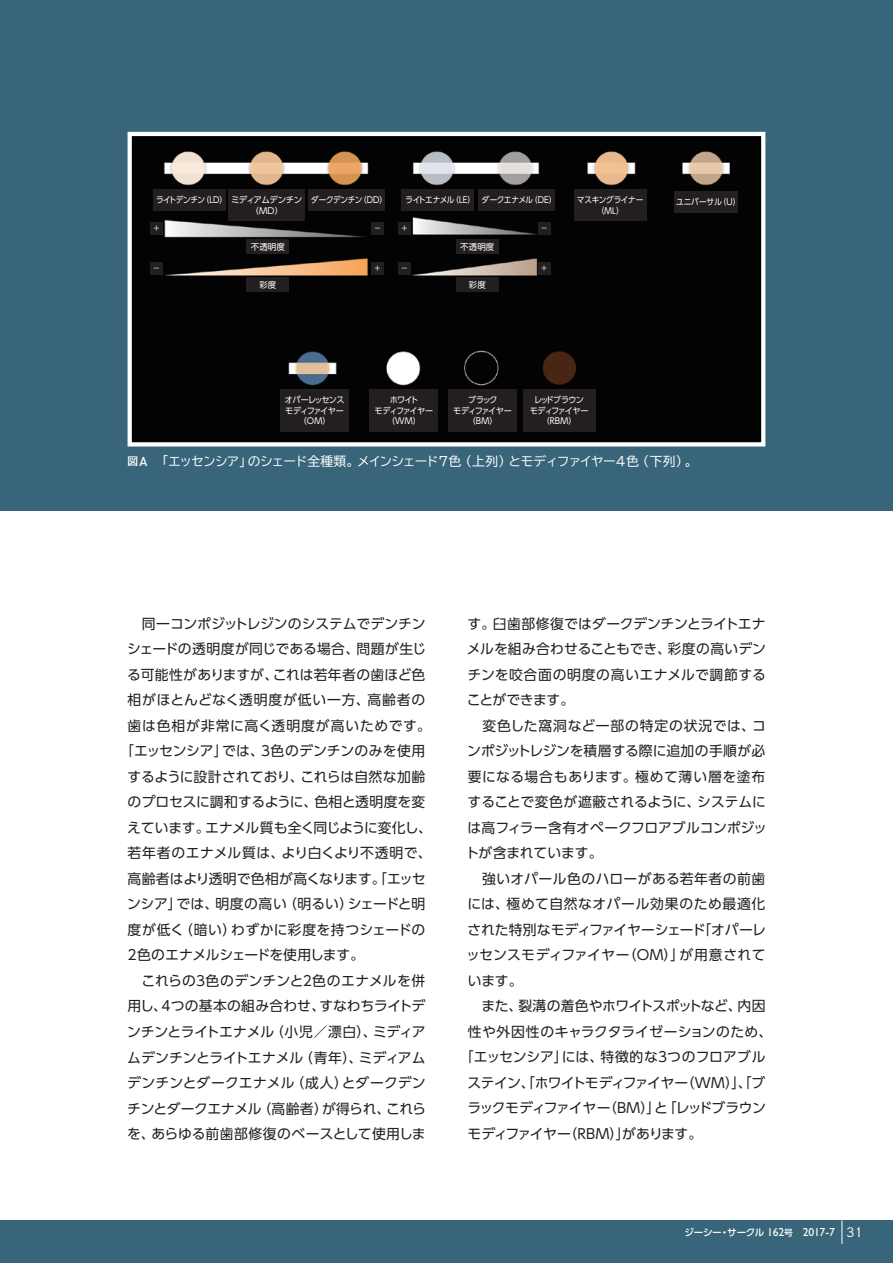
<style>
.page{position:relative;width:893px;height:1263px;background:#fff}
.page>*{position:absolute;margin:0;border:0;box-sizing:border-box;transform-origin:0 0}
.t1{font:13.8px "UD Shin Go Pr 6 N";letter-spacing:.005em;color:#231f20}
.t2{font:13.8px "UD Shin Go Pr 6 N";letter-spacing:.04em;color:#231f20}
.t3{font:13.8px "UD Shin Go Pr 6 N";letter-spacing:-.035em;color:#231f20}
.t4{font:13.8px "UD Shin Go Pr 6 N";letter-spacing:-.02em;color:#231f20}
.t5{font:13.8px "UD Shin Go Pr 6 N";letter-spacing:.025em;color:#231f20}
.t6{font:13.8px "UD Shin Go Pr 6 N";letter-spacing:.06em;color:#231f20}
.t7{font:13.8px "UD Shin Go Pr 6 N";letter-spacing:.035em;color:#231f20}
.t8{font:13.8px "UD Shin Go Pr 6 N";letter-spacing:-.025em;color:#231f20}
.t9{font:13.8px "UD Shin Go Pr 6 N";letter-spacing:-.05em;color:#231f20}
.t10{font:13.8px "UD Shin Go Pr 6 N";letter-spacing:-.055em;color:#231f20}
.t11{font:13.8px "UD Shin Go Pr 6 N";letter-spacing:-.015em;color:#231f20}
.t12{font:13.8px "UD Shin Go Pr 6 N";letter-spacing:.055em;color:#231f20}
.t13{font:13.8px "UD Shin Go Pr 6 N";letter-spacing:-.03em;color:#231f20}
.t14{font:12.75px "TBUD Go Std";letter-spacing:-.065em;color:#fff}
.t15{font:500 9.6px "UD Shin Go Pro";letter-spacing:-.045em;color:#fff}
.t16{font:8.55px/10.6px "UD Shin Go Pr 6 N";letter-spacing:-.055em;color:#fff;text-align:center;scale:.9 1}
.t17{font:8.55px/10.6px "UD Shin Go Pr 6 N";letter-spacing:-.055em;color:#fff}
.t18{font:8.55px/10.6px "UD Shin Go Pr 6 N";letter-spacing:-.055em;color:#fff;text-align:center;scale:.95 1}
.t19{font:8.55px/10.6px "UD Shin Go Pr 6 N";letter-spacing:-.1em;color:#fff;text-align:center;scale:.95 1}
.t20{font:8.55px/10.6px "UD Shin Go Pr 6 N";letter-spacing:-.08em;color:#fff;text-align:center;scale:.95 1}
.t21{font:8.55px/10.6px "UD Shin Go Pr 6 N";letter-spacing:-.12em;color:#fff;text-align:center;scale:.95 1}
.t22{font:7.5px "UD Shin Go Pr 6 N";color:#fff}
.s1{font-weight:700;font-size:10.65px}
.s2{font-family:"DINOT";font-weight:500}
.s3{font-family:"Gill Sans Std";font-weight:400;font-size:11.7px}
.s4{font-size:8.7px}
.s5{font-family:"Copperplate Gothic Std 29 AB";font-weight:400;font-size:13.35px}
</style>
<div class="page">
<div style="left:0;top:1220px;width:893px;height:43px;background:#39657a"></div>
<div style="left:0;top:0;width:893px;height:510px;background:#39657a"></div>
<img style="left:133px;top:137px;width:627px;height:304px">
<div style="left:128px;top:132px;width:637px;height:314px;border:4px solid #fff"></div>
<div style="left:153px;top:189px;width:72px;height:21px;background:#231f20"></div>
<div style="left:247px;top:239px;width:42px;height:15px;background:#231f20"></div>
<div style="left:247px;top:277px;width:42px;height:15px;background:#231f20"></div>
<div style="left:456px;top:239px;width:43px;height:15px;background:#231f20"></div>
<div style="left:456px;top:277px;width:43px;height:15px;background:#231f20"></div>
<div style="left:574px;top:189px;width:72px;height:32px;background:#231f20"></div>
<div style="left:308px;top:189px;width:77px;height:21px;background:#231f20"></div>
<div style="left:229px;top:189px;width:76px;height:32px;background:#231f20"></div>
<div style="left:402px;top:189px;width:72px;height:21px;background:#231f20"></div>
<div style="left:281px;top:389px;width:68px;height:43px;background:#231f20"></div>
<div style="left:370px;top:389px;width:68px;height:43px;background:#231f20"></div>
<div style="left:449px;top:389px;width:68px;height:43px;background:#231f20"></div>
<div style="left:523px;top:389px;width:72px;height:43px;background:#231f20"></div>
<div style="left:478px;top:189px;width:77px;height:21px;background:#231f20"></div>
<div style="left:674px;top:191px;width:64px;height:22px;background:#231f20"></div>
<div style="left:150px;top:222px;width:13px;height:13px;background:#231f20"></div>
<div style="left:398px;top:222px;width:13px;height:13px;background:#231f20"></div>
<div style="left:371px;top:222px;width:13px;height:13px;background:#231f20"></div>
<div style="left:538px;top:222px;width:13px;height:13px;background:#231f20"></div>
<div style="left:150px;top:262px;width:13px;height:13px;background:#231f20"></div>
<div style="left:398px;top:262px;width:13px;height:13px;background:#231f20"></div>
<div style="left:371px;top:262px;width:13px;height:13px;background:#231f20"></div>
<div style="left:538px;top:262px;width:13px;height:13px;background:#231f20"></div>
<svg style="left:842px;top:1220px;width:1px;height:24px"></svg>
<p class="t16" style="left:156px;top:194px;width:81px">ライトデンチン（LD）</p>
<p class="t17" style="left:250px;top:194px;width:138px;text-indent:-19px">ミディアムデンチン ダークデンチン（DD）（MD）</p>
<p class="t16" style="left:406px;top:194px;width:79px">ライトエナメル（LE）</p>
<p class="t16" style="left:482px;top:194px;width:84px">ダークエナメル（DE）</p>
<p class="t16" style="left:676px;top:196px;width:73px">ユニバーサル（U）</p>
<p class="t16" style="left:577px;top:194px;width:75px">マスキングライナー（ML）</p>
<p class="t22" style="left:153px;top:222px;width:9px">＋</p>
<p class="t22" style="left:374px;top:222px;width:9px">−</p>
<p class="t22" style="left:401px;top:222px;width:9px">＋</p>
<p class="t22" style="left:541px;top:222px;width:9px">−</p>
<p class="t22" style="left:153px;top:262px;width:9px">−</p>
<p class="t22" style="left:374px;top:262px;width:9px">＋</p>
<p class="t22" style="left:401px;top:262px;width:9px">−</p>
<p class="t22" style="left:541px;top:262px;width:9px">＋</p>
<p class="t17" style="left:251px;top:241px;width:36px">不透明度</p>
<p class="t17" style="left:259px;top:279px;width:19px">彩度</p>
<p class="t17" style="left:460px;top:241px;width:36px">不透明度</p>
<p class="t17" style="left:469px;top:279px;width:19px">彩度</p>
<p class="t18" style="left:285px;top:394px;width:65px">オパーレッセンスモディファイヤー（OM）</p>
<p class="t20" style="left:375px;top:394px;width:63px">ホワイト<br>モディファイヤー（WM）</p>
<p class="t21" style="left:453px;top:394px;width:63px">ブラック<br>モディファイヤー（BM）</p>
<p class="t19" style="left:530px;top:394px;width:63px">レッドブラウンモディファイヤー（RBM）</p>
<p class="t14" style="left:128px;top:451px;width:571px"><span class="s1">図</span> <span class="s2">A</span> 「エッセンシア」のシェード全種類。メインシェード7色（上列）とモディファイヤー4色（下列）。</p>
<p class="t1" style="left:128px;top:612px;width:300px">　同一コンポジットレジンのシステムでデンチン</p>
<p class="t1" style="left:127px;top:638px;width:300px">シェードの透明度が同じである場合、問題が生じ</p>
<p class="t1" style="left:127px;top:663px;width:300px">る可能性がありますが、これは若年者の歯ほど色</p>
<p class="t6" style="left:128px;top:689px;width:299px">相がほとんどなく透明度が低い一方、高齢者の</p>
<p class="t12" style="left:128px;top:714px;width:305px">歯は色相が非常に高く透明度が高いためです。</p>
<p class="t1" style="left:120px;top:740px;width:307px">「エッセンシア」では、3色のデンチンのみを使用</p>
<p class="t1" style="left:127px;top:765px;width:299px">するように設計されており、これらは自然な加齢</p>
<p class="t1" style="left:128px;top:791px;width:299px">のプロセスに調和するように、色相と透明度を変</p>
<p class="t4" style="left:127px;top:816px;width:306px">えています。エナメル質も全く同じように変化し、</p>
<p class="t2" style="left:128px;top:842px;width:306px">若年者のエナメル質は、より白くより不透明で、</p>
<p class="t4" style="left:128px;top:867px;width:299px">高齢者はより透明で色相が高くなります。「エッセ</p>
<p class="t1" style="left:127px;top:893px;width:300px">ンシア」では、明度の高い（明るい）シェードと明</p>
<p class="t5" style="left:128px;top:918px;width:299px">度が低く（暗い）わずかに彩度を持つシェードの</p>
<p class="t8" style="left:128px;top:944px;width:238px">2色のエナメルシェードを使用します。</p>
<p class="t1" style="left:128px;top:969px;width:299px">　これらの3色のデンチンと2色のエナメルを併</p>
<p class="t1" style="left:128px;top:995px;width:299px">用し、4つの基本の組み合わせ、すなわちライトデ</p>
<p class="t8" style="left:127px;top:1020px;width:300px">ンチンとライトエナメル（小児／漂白）、ミディア</p>
<p class="t1" style="left:127px;top:1046px;width:300px">ムデンチンとライトエナメル（青年）、ミディアム</p>
<p class="t1" style="left:127px;top:1071px;width:300px">デンチンとダークエナメル（成人）とダークデン</p>
<p class="t3" style="left:127px;top:1097px;width:300px">チンとダークエナメル（高齢者）が得られ、これら</p>
<p class="t1" style="left:127px;top:1122px;width:300px">を、あらゆる前歯部修復のベースとして使用しま</p>
<p class="t1" style="left:468px;top:612px;width:300px">す。臼歯部修復ではダークデンチンとライトエナ</p>
<p class="t1" style="left:467px;top:638px;width:301px">メルを組み合わせることもでき、彩度の高いデン</p>
<p class="t7" style="left:467px;top:663px;width:300px">チンを咬合面の明度の高いエナメルで調節する</p>
<p class="t3" style="left:467px;top:689px;width:109px">ことができます。</p>
<p class="t6" style="left:468px;top:714px;width:300px">　変色した窩洞など一部の特定の状況では、コ</p>
<p class="t1" style="left:467px;top:740px;width:300px">ンポジットレジンを積層する際に追加の手順が必</p>
<p class="t2" style="left:468px;top:765px;width:299px">要になる場合もあります。極めて薄い層を塗布</p>
<p class="t1" style="left:468px;top:791px;width:300px">することで変色が遮蔽されるように、システムに</p>
<p class="t1" style="left:468px;top:816px;width:301px">は高フィラー含有オペークフロアブルコンポジッ</p>
<p class="t1" style="left:465px;top:842px;width:139px">トが含まれています。</p>
<p class="t7" style="left:468px;top:867px;width:299px">　強いオパール色のハローがある若年者の前歯</p>
<p class="t2" style="left:467px;top:893px;width:300px">には、極めて自然なオパール効果のため最適化</p>
<p class="t11" style="left:467px;top:918px;width:300px">された特別なモディファイヤーシェード「オパーレ</p>
<p class="t5" style="left:466px;top:944px;width:301px">ッセンスモディファイヤー（OM）」が用意されて</p>
<p class="t1" style="left:468px;top:969px;width:56px">います。</p>
<p class="t3" style="left:468px;top:995px;width:299px">　また、裂溝の着色やホワイトスポットなど、内因</p>
<p class="t1" style="left:468px;top:1020px;width:306px">性や外因性のキャラクタライゼーションのため、</p>
<p class="t1" style="left:460px;top:1046px;width:307px">「エッセンシア」には、特徴的な3つのフロアブル</p>
<p class="t9" style="left:467px;top:1071px;width:299px">ステイン、「ホワイトモディファイヤー（WM）」、「ブ</p>
<p class="t10" style="left:467px;top:1097px;width:300px">ラックモディファイヤー（BM）」と「レッドブラウン</p>
<p class="t13" style="left:468px;top:1122px;width:236px">モディファイヤー（RBM）」があります。</p>
<p class="t15" style="left:684px;top:1225px;width:180px">ジーシー・サークル <span class="s3">162</span><span class="s4">号</span> <span class="s3">2017-7</span> <span class="s5">31</span></p>
</div>
